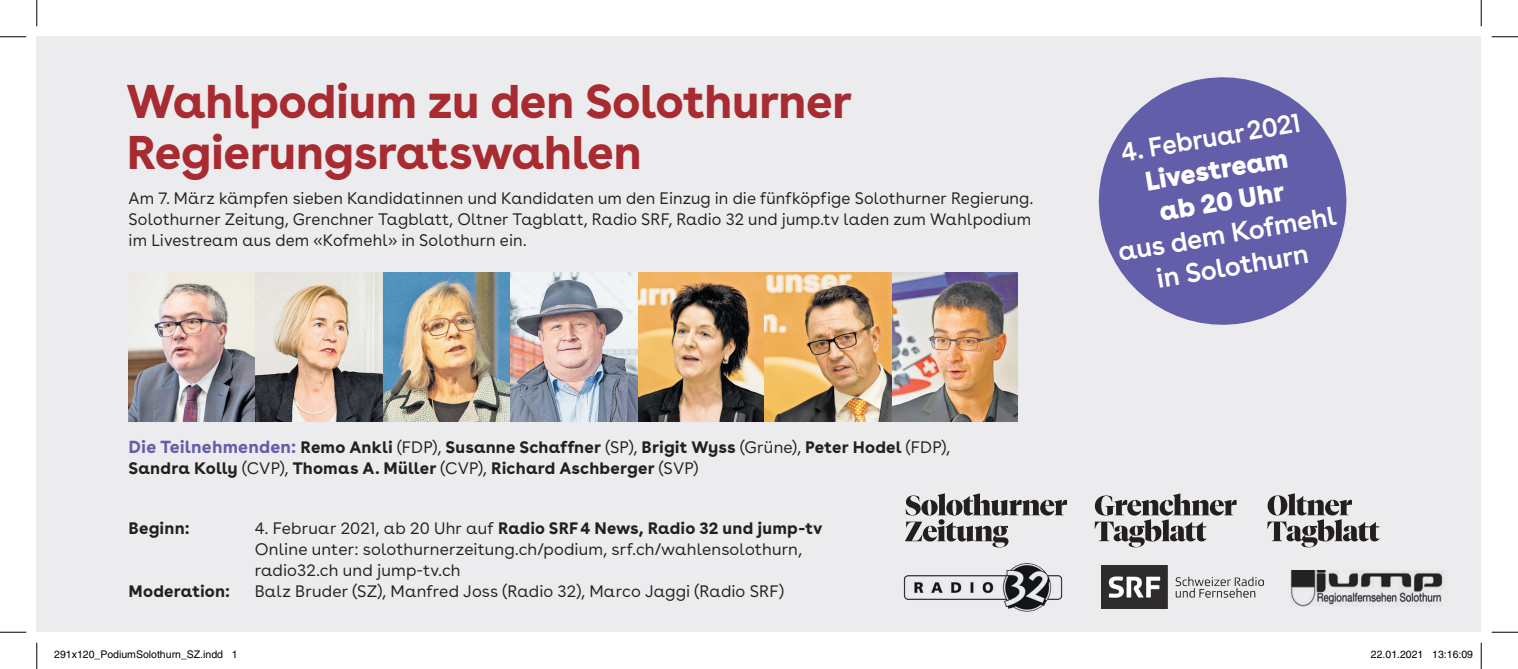
<style>
.page{position:relative;width:1518px;height:669px;background:#fff}
.page>*{position:absolute;margin:0;border:0;box-sizing:border-box;transform-origin:0 0}
.t1{font:700 47.25px/51.6px "CH Media";letter-spacing:-.015em;color:#a72b30}
.t2{font:600 26.95px/32.6px "CH Media";color:#fff;text-align:center}
.t3{font:900 26.95px/32.7px "CH Media";color:#fff;text-align:center}
.t4{font:600 26.95px "CH Media";color:#fff;scale:.96 1}
.t5{font:16.62px/21px "CH Media";letter-spacing:.005em;color:#231f20}
.t6{font:700 16.62px/21px "CH Media";letter-spacing:.01em;color:#231f20}
.t7{font:10.5px "Helvetica";color:#000}
.s1{font-size:17.5px;color:#625ea9}
.s2{font-weight:400}
.s3{font-weight:700}
</style>
<div class="page">
<div style="left:37px;top:37px;width:1443px;height:595px;background:#ececee"></div>
<img style="left:129px;top:273px;width:888px;height:149px">
<svg style="left:1094px;top:493px;width:142px;height:54px"></svg>
<svg style="left:1267px;top:493px;width:112px;height:54px"></svg>
<svg style="left:905px;top:493px;width:161px;height:54px"></svg>
<img style="left:903px;top:563px;width:160px;height:49px">
<img style="left:1101px;top:565px;width:162px;height:44px">
<img style="left:1290px;top:570px;width:158px;height:37px">
<svg style="left:1098px;top:77px;width:249px;height:248px;fill:#625ea9"></svg>
<svg style="left:0;top:36px;width:26px;height:1px"></svg>
<svg style="left:1491px;top:36px;width:26px;height:1px"></svg>
<svg style="left:0;top:632px;width:26px;height:1px"></svg>
<svg style="left:1491px;top:632px;width:26px;height:1px"></svg>
<svg style="left:36px;top:0;width:1px;height:26px"></svg>
<svg style="left:36px;top:643px;width:1px;height:26px"></svg>
<svg style="left:1480px;top:0;width:1px;height:26px"></svg>
<svg style="left:1480px;top:643px;width:1px;height:26px"></svg>
<h1 class="t1" style="left:126px;top:76px;width:727px">Wahlpodium zu den Solothurner<br>Regierungsratswahlen</h1>
<p class="t5" style="left:129px;top:188px;width:906px;text-align:justify">Am 7. März kämpfen sieben Kandidatinnen und Kandidaten um den Einzug in die fünfköpfige Solothurner Regierung.<br>Solothurner Zeitung, Grenchner Tagblatt, Oltner Tagblatt, Radio SRF, Radio 32 und jump.tv laden zum Wahlpodium im Livestream aus dem «Kofmehl» in Solothurn ein.</p>
<p class="t6" style="left:129px;top:436px;width:823px"><span class="s1">Die Teilnehmenden:</span> Remo Ankli <span class="s2">(FDP),</span> Susanne Schaffner <span class="s2">(SP),</span> Brigit Wyss <span class="s2">(Grüne),</span> Peter Hodel <span class="s2">(FDP),<br></span>Sandra Kolly <span class="s2">(CVP),</span> Thomas A. Müller <span class="s2">(CVP),</span> Richard Aschberger <span class="s2">(SVP)</span></p>
<p class="t6" style="left:129px;top:517px;width:63px">Beginn:</p>
<p class="t5" style="left:255px;top:517px;width:569px">4. Februar 2021, ab 20 Uhr auf <span class="s3">Radio SRF4 News, Radio 32 und jump-tv<br></span>Online unter: solothurnerzeitung.ch/podium, srf.ch/wahlensolothurn, radio32.ch und jump-tv.ch</p>
<p class="t6" style="left:129px;top:580px;width:103px">Moderation:</p>
<p class="t5" style="left:255px;top:580px;width:531px">Balz Bruder (SZ), Manfred Joss (Radio 32), Marco Jaggi (Radio SRF)</p>
<h2 class="t4" style="left:1118px;top:138px;width:191px;rotate:-10deg">4. Februar2021</h2>
<h2 class="t3" style="left:1142px;top:166px;width:146px;rotate:-10deg">Livestream ab 20 Uhr</h2>
<h2 class="t2" style="left:1115px;top:237px;width:223px;rotate:-10deg">aus dem Kofmehl in Solothurn</h2>
<p class="t7" style="left:54px;top:648px;width:185px">291x120_PodiumSolothurn_SZ.indd 1</p>
<p class="t7" style="left:1370px;top:648px;width:104px">22.01.2021 13:16:09</p>
</div>
